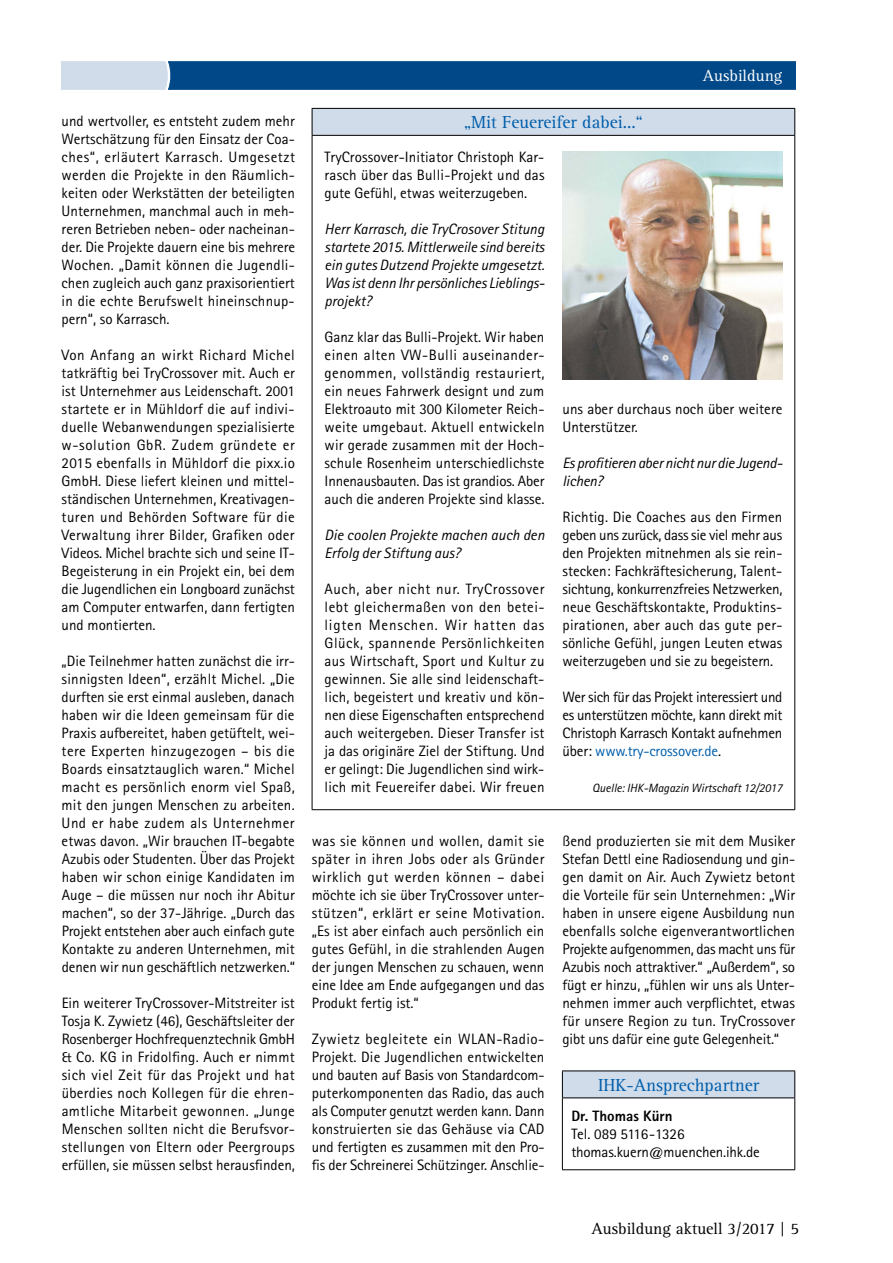
<style>
.page{position:relative;width:893px;height:1263px;background:#fff}
.page>*{position:absolute;margin:0;border:0;box-sizing:border-box;transform-origin:0 0}
.t1{font:18px "Rotis Serif Std";color:#005eab}
.t2{font:16.5px "Rotis Serif Std";color:#000}
.t3{font:16.5px "Rotis Serif Std";color:#fff}
.t4{font:15px/18px "Rotis Sans Serif Std";color:#000;text-align:justify}
.t5{font:italic 15px/18px "Rotis Sans Serif Std";letter-spacing:-.01em;color:#000}
.t6{font:800 15px "Rotis Sans Serif Std";color:#000}
.t7{font:italic 12px "Rotis Sans Serif Std";color:#000}
.s1{color:#005eab}
</style>
<div class="page">
<svg style="left:62px;top:62px;width:733px;height:27px;background:#1e5d96"></svg>
<div style="left:312px;top:108px;width:483px;height:27px;background:#d1dcea"></div>
<hr style="left:312px;top:108px;width:483px;height:1px;background:#000">
<svg style="left:312px;top:109px;width:1px;height:26px"></svg>
<svg style="left:794px;top:109px;width:1px;height:26px"></svg>
<hr style="left:312px;top:135px;width:483px;height:1px;background:#000">
<hr style="left:312px;top:136px;width:1px;height:673px;background:#000">
<hr style="left:794px;top:136px;width:1px;height:673px;background:#000">
<hr style="left:312px;top:809px;width:483px;height:1px;background:#000">
<img style="left:562px;top:151px;width:220px;height:229px">
<div style="left:562px;top:1071px;width:233px;height:27px;background:#d1dcea"></div>
<svg style="left:794px;top:1071px;width:1px;height:26px"></svg>
<hr style="left:562px;top:1070px;width:233px;height:1px;background:#000">
<svg style="left:562px;top:1071px;width:1px;height:26px"></svg>
<hr style="left:562px;top:1097px;width:233px;height:1px;background:#000">
<hr style="left:562px;top:1098px;width:1px;height:71px;background:#000">
<hr style="left:794px;top:1098px;width:1px;height:71px;background:#000">
<hr style="left:562px;top:1169px;width:233px;height:1px;background:#000">
<p class="t4" style="left:62px;top:112px;width:235px">und wertvoller, es entsteht zudem mehr Wertschätzung für den Einsatz der Coa&shy;ches“, erläutert Karrasch. Umgesetzt werden die Projekte in den Räumlich&shy;keiten oder Werkstätten der beteiligten Unternehmen, manchmal auch in meh&shy;reren Betrieben neben- oder nacheinan&shy;der. Die Projekte dauern eine bis mehrere Wochen. „Damit können die Jugendli&shy;chen zugleich auch ganz praxisorientiert in die echte Berufswelt hineinschnup&shy;pern“, so Karrasch.</p>
<p class="t4" style="left:62px;top:346px;width:235px">Von Anfang an wirkt Richard Michel tatkräftig bei TryCrossover mit. Auch er ist Unternehmer aus Leidenschaft. 2001 startete er in Mühldorf die auf indivi&shy;duelle Webanwendungen spezialisierte w-solution GbR. Zudem gründete er 2015 ebenfalls in Mühldorf die pixx.io GmbH. Diese liefert kleinen und mittel&shy;ständischen Unternehmen, Kreativagen&shy;turen und Behörden Software für die Verwaltung ihrer Bilder, Grafiken oder Videos. Michel brachte sich und seine IT-Begeisterung in ein Projekt ein, bei dem die Jugendlichen ein Longboard zunächst am Computer entwarfen, dann fertigten und montierten.</p>
<p class="t4" style="left:62px;top:652px;width:235px">„Die Teilnehmer hatten zunächst die irr&shy;sinnigsten Ideen“, erzählt Michel. „Die durften sie erst einmal ausleben, danach haben wir die Ideen gemeinsam für die Praxis aufbereitet, haben getüftelt, wei&shy;tere Experten hinzugezogen – bis die Boards einsatztauglich waren.“ Michel macht es persönlich enorm viel Spaß, mit den jungen Menschen zu arbeiten.<br>Und er habe zudem als Unternehmer etwas davon. „Wir brauchen IT-begabte Azubis oder Studenten. Über das Projekt haben wir schon einige Kandidaten im Auge – die müssen nur noch ihr Abitur machen“, so der 37-Jährige. „Durch das Projekt entstehen aber auch einfach gute Kontakte zu anderen Unternehmen, mit denen wir nun geschäftlich netzwerken.“</p>
<p class="t4" style="left:62px;top:994px;width:235px">Ein weiterer TryCrossover-Mitstreiter ist Tosja K. Zywietz (46), Geschäftsleiter der Rosenberger Hochfrequenztechnik GmbH &amp; Co. KG in Fridolfing. Auch er nimmt sich viel Zeit für das Projekt und hat überdies noch Kollegen für die ehren&shy;amtliche Mitarbeit gewonnen. „Junge Menschen sollten nicht die Berufsvor&shy;stellungen von Eltern oder Peergroups erfüllen, sie müssen selbst herausfinden,</p>
<p class="t3" style="left:703px;top:67px;width:81px">Ausbildung</p>
<p class="t1" style="left:464px;top:112px;width:181px">„Mit Feuereifer dabei...“</p>
<p class="t4" style="left:325px;top:148px;width:221px">TryCrossover-Initiator Christoph Kar&shy;rasch über das Bulli-Projekt und das gute Gefühl, etwas weiterzugeben.</p>
<p class="t5" style="left:325px;top:220px;width:222px;text-align:justify">Herr Karrasch, die TryCrosover Stitung startete 2015. Mittlerweile sind bereits ein gutes Dutzend Projekte umgesetzt.<br>Was ist denn Ihr persönliches Lieblings&shy;projekt?</p>
<p class="t4" style="left:325px;top:328px;width:222px">Ganz klar das Bulli-Projekt. Wir haben einen alten VW-Bulli auseinander&shy;genommen, vollständig restauriert, ein neues Fahrwerk designt und zum Elektroauto mit 300 Kilometer Reich&shy;weite umgebaut. Aktuell entwickeln wir gerade zusammen mit der Hoch&shy;schule Rosenheim unterschiedlichste Innenausbauten. Das ist grandios. Aber auch die anderen Projekte sind klasse.</p>
<p class="t5" style="left:325px;top:526px;width:221px">Die coolen Projekte machen auch den<br>Erfolg der Stiftung aus?</p>
<p class="t4" style="left:325px;top:580px;width:222px">Auch, aber nicht nur. TryCrossover lebt gleichermaßen von den betei&shy;ligten Menschen. Wir hatten das Glück, spannende Persönlichkeiten aus Wirtschaft, Sport und Kultur zu gewinnen. Sie alle sind leidenschaft&shy;lich, begeistert und kreativ und kön&shy;nen diese Eigenschaften entsprechend auch weitergeben. Dieser Transfer ist ja das originäre Ziel der Stiftung. Und er gelingt: Die Jugendlichen sind wirk&shy;lich mit Feuereifer dabei. Wir freuen</p>
<p class="t4" style="left:562px;top:400px;width:221px">uns aber durchaus noch über weitere<br>Unterstützer.</p>
<p class="t5" style="left:562px;top:454px;width:222px">Es profitieren aber nicht nur die Jugend&shy;lichen?</p>
<p class="t4" style="left:562px;top:508px;width:221px">Richtig. Die Coaches aus den Firmen geben uns zurück, dass sie viel mehr aus den Projekten mitnehmen als sie rein&shy;stecken: Fachkräftesicherung, Talent&shy;sichtung, konkurrenzfreies Netzwerken, neue Geschäftskontakte, Produktins&shy;pirationen, aber auch das gute per&shy;sönliche Gefühl, jungen Leuten etwas weiterzugeben und sie zu begeistern.</p>
<p class="t4" style="left:562px;top:688px;width:222px">Wer sich für das Projekt interessiert und es unterstützen möchte, kann direkt mit Christoph Karrasch Kontakt aufnehmen über: <span class="s1">www.try-crossover.de</span>.</p>
<p class="t7" style="left:592px;top:781px;width:192px">Quelle: IHK-Magazin Wirtschaft 12/2017</p>
<p class="t4" style="left:312px;top:832px;width:234px">was sie können und wollen, damit sie später in ihren Jobs oder als Gründer wirklich gut werden können – dabei möchte ich sie über TryCrossover unter&shy;stützen“, erklärt er seine Motivation. „Es ist aber einfach auch persönlich ein gutes Gefühl, in die strahlenden Augen der jungen Menschen zu schauen, wenn eine Idee am Ende aufgegangen und das Produkt fertig ist.“</p>
<p class="t4" style="left:312px;top:1030px;width:234px;text-align:left">Zywietz begleitete ein WLAN-Radio-Projekt. Die Jugendlichen entwickelten und bauten auf Basis von Standardcom&shy;puterkomponenten das Radio, das auch als Computer genutzt werden kann. Dann konstruierten sie das Gehäuse via CAD und fertigten es zusammen mit den Pro&shy;fis der Schreinerei Schützinger. Anschlie-</p>
<p class="t4" style="left:562px;top:832px;width:234px">ßend produzierten sie mit dem Musiker Stefan Dettl eine Radiosendung und gin&shy;gen damit on Air. Auch Zywietz betont die Vorteile für sein Unternehmen: „Wir haben in unsere eigene Ausbildung nun ebenfalls solche eigenverantwortlichen Projekte aufgenommen, das macht uns für Azubis noch attraktiver.“ „Außerdem“, so fügt er hinzu, „fühlen wir uns als Unter&shy;nehmen immer auch verpflichtet, etwas für unsere Region zu tun. TryCrossover gibt uns dafür eine gute Gelegenheit.“</p>
<p class="t1" style="left:598px;top:1074px;width:162px">IHK-Ansprechpartner</p>
<p class="t6" style="left:571px;top:1106px;width:103px">Dr. Thomas Kürn</p>
<p class="t4" style="left:571px;top:1125px;width:190px">Tel. 089 5116-1326 thomas.kuern@muenchen.ihk.de</p>
<p class="t2" style="left:591px;top:1219px;width:209px">Ausbildung aktuell 3/2017 | 5</p>
</div>
